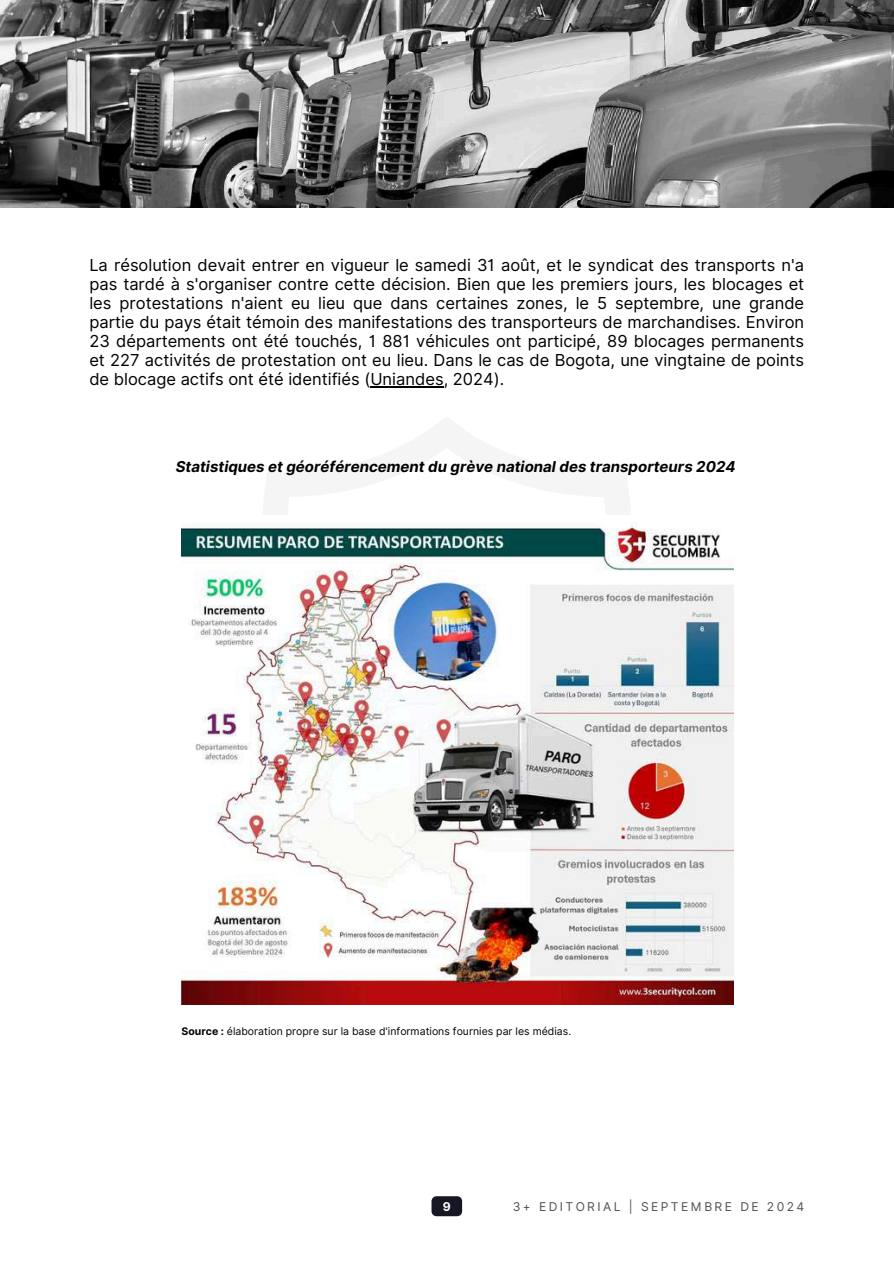
<style>
.page{position:relative;width:894px;height:1264px;background:#fff}
.page>*{position:absolute;margin:0;border:0;box-sizing:border-box;transform-origin:0 0}
.t1{font:16.5px/19.2px "Inter";color:#000;text-align:justify}
.t2{font:italic 700 15px "Inter";color:#000}
.t3{font:12.15px "Inter";letter-spacing:.2em;color:#515151}
.t4{font:700 12.15px "Inter";color:#fff}
.t5{font:10.5px "Inter";color:#000}
.s1{font-weight:700}
</style>
<div class="page">
<img style="left:0;top:0;width:893px;height:207px">
<img style="left:181px;top:524px;width:552px;height:480px">
<svg style="left:431px;top:1196px;width:31px;height:20px"></svg>
<hr style="left:370px;top:386px;width:73px;height:1px;background:#000">
<p class="t1" style="left:89px;top:255px;width:716px">La résolution devait entrer en vigueur le samedi 31 août, et le syndicat des transports n'a pas tardé à s'organiser contre cette décision. Bien que les premiers jours, les blocages et les protestations n'aient eu lieu que dans certaines zones, le 5 septembre, une grande partie du pays était témoin des manifestations des transporteurs de marchandises. Environ 23 départements ont été touchés, 1 881 véhicules ont participé, 89 blocages permanents et 227 activités de protestation ont eu lieu. Dans le cas de Bogota, une vingtaine de points de blocage actifs ont été identifiés (Uniandes, 2024).</p>
<p class="t2" style="left:176px;top:457px;width:561px">Statistiques et géoréférencement du grève national des transporteurs 2024</p>
<p class="t5" style="left:181px;top:1024px;width:391px"><span class="s1">Source :</span> élaboration propre sur la base d'informations fournies par les médias.</p>
<p class="t4" style="left:442px;top:1199px;width:9px">9</p>
<p class="t3" style="left:512px;top:1199px;width:293px">3+ EDITORIAL | SEPTEMBRE DE 2024</p>
</div>
